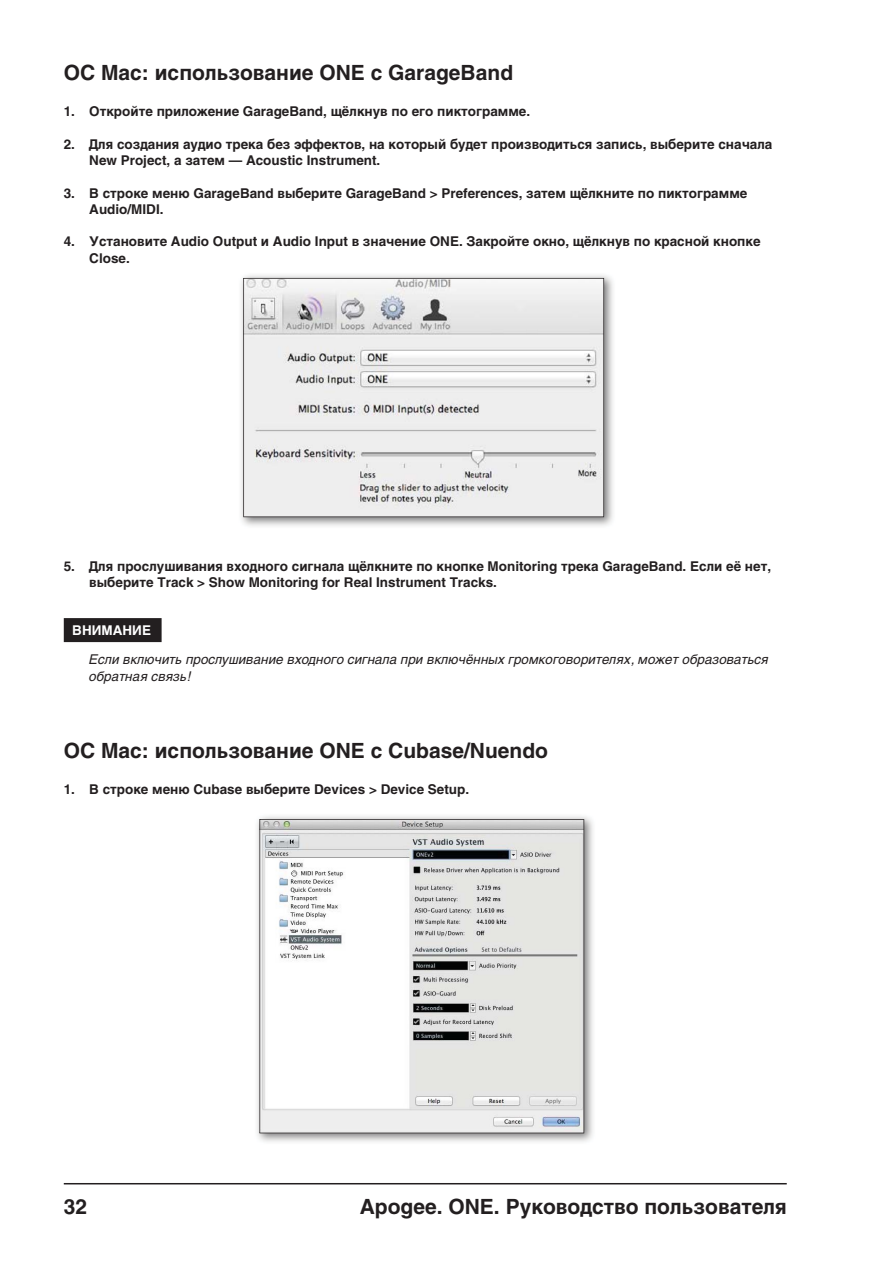
<style>
.page{position:relative;width:893px;height:1263px;background:#fff}
.page>*{position:absolute;margin:0;border:0;box-sizing:border-box;transform-origin:0 0}
.t1{font:700 21px "Helvetica";color:#231f20}
.t2{font:700 13.5px/16.2px "Helvetica";color:#231f20}
.t3{font:italic 13.5px/16.2px "Helvetica";color:#231f20}
.t4{font:700 13.5px "Helvetica";color:#fff}
</style>
<div class="page">
<hr style="left:64px;top:1183px;width:723px;height:1px;background:#231f20">
<div style="left:64px;top:618px;width:98px;height:24px;background:#231f20"></div>
<img style="left:241px;top:275px;width:372px;height:251px">
<svg style="left:243px;top:278px;width:361px;height:239px;fill:#eee"></svg>
<img style="left:257px;top:816px;width:336px;height:326px">
<svg style="left:259px;top:819px;width:325px;height:314px"></svg>
<h1 class="t1" style="left:64px;top:65px;width:451px">ОС Mac: использование ONE с GarageBand</h1>
<p class="t2" style="left:64px;top:104px;width:468px">1. Откройте приложение GarageBand, щёлкнув по его пиктограмме.</p>
<p class="t2" style="left:89px;top:137px;width:685px;text-indent:-26px">2. Для создания аудио трека без эффектов, на который будет производиться запись, выберите сначала<br>New Project, а затем — Acoustic Instrument.</p>
<p class="t2" style="left:89px;top:186px;width:659px;text-indent:-26px">3. В строке меню GarageBand выберите GarageBand &gt; Preferences, затем щёлкните по пиктограмме<br>Audio/MIDI.</p>
<p class="t2" style="left:89px;top:235px;width:673px;text-indent:-26px">4. Установите Audio Output и Audio Input в значение ONE. Закройте окно, щёлкнув по красной кнопке<br>Close.</p>
<p class="t2" style="left:89px;top:559px;width:683px;text-indent:-26px">5. Для прослушивания входного сигнала щёлкните по кнопке Monitoring трека GarageBand. Если её нет, выберите Track &gt; Show Monitoring for Real Instrument Tracks.</p>
<p class="t4" style="left:72px;top:625px;width:80px">ВНИМАНИЕ</p>
<p class="t3" style="left:89px;top:653px;width:681px">Если включить прослушивание входного сигнала при включённых громкоговорителях, может образоваться обратная связь!</p>
<h1 class="t1" style="left:64px;top:743px;width:486px">ОС Mac: использование ONE с Cubase/Nuendo</h1>
<p class="t2" style="left:64px;top:782px;width:407px">1. В строке меню Cubase выберите Devices &gt; Device Setup.</p>
<h1 class="t1" style="left:64px;top:1199px;width:25px">32</h1>
<h1 class="t1" style="left:360px;top:1199px;width:428px">Apogee. ONE. Руководство пользователя</h1>
</div>
